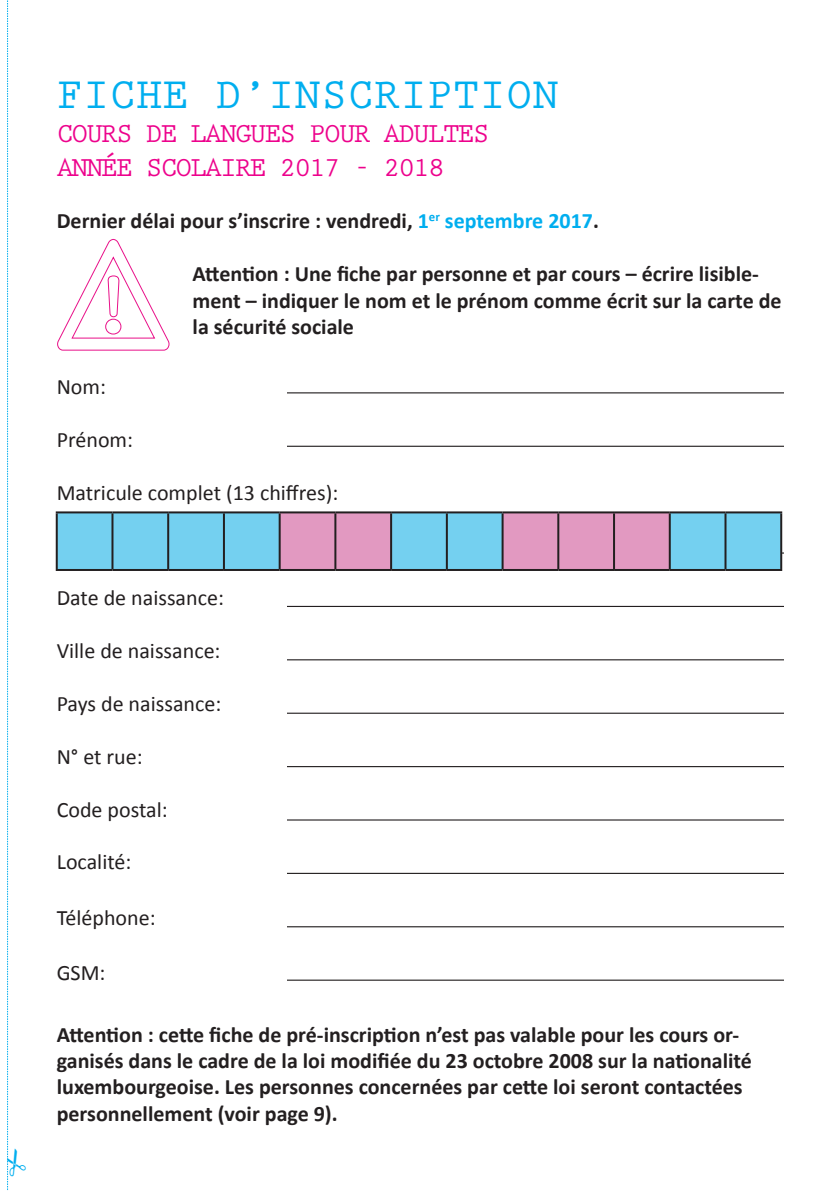
<style>
.page{position:relative;width:840px;height:1191px;background:#fff}
.page>*{position:absolute;margin:0;border:0;box-sizing:border-box;transform-origin:0 0}
.t1{font:700 44px "Prestige Elite Std";color:#00aeef}
.t2{font:700 28px/33.6px "Prestige Elite Std";letter-spacing:-.07em;color:#ed028c}
.t3{font:700 22px/26.4px "Calibri";color:#231f20}
.t4{font:22px "Calibri";color:#231f20}
.s1{color:#00aeef}
</style>
<div class="page">
<hr style="left:287px;top:392px;width:495px;height:1px;background:#231f20">
<hr style="left:287px;top:446px;width:495px;height:1px;background:#231f20">
<hr style="left:287px;top:553px;width:495px;height:1px;background:#231f20">
<hr style="left:287px;top:606px;width:495px;height:1px;background:#231f20">
<hr style="left:287px;top:659px;width:495px;height:1px;background:#231f20">
<hr style="left:287px;top:713px;width:495px;height:1px;background:#231f20">
<hr style="left:287px;top:766px;width:495px;height:1px;background:#231f20">
<hr style="left:287px;top:819px;width:495px;height:1px;background:#231f20">
<hr style="left:287px;top:873px;width:495px;height:1px;background:#231f20">
<hr style="left:287px;top:979px;width:495px;height:1px;background:#231f20">
<hr style="left:287px;top:926px;width:495px;height:1px;background:#231f20">
<svg style="left:57px;top:238px;width:113px;height:113px"></svg>
<div style="left:58px;top:513px;width:721px;height:56px;background:#74d0f0"></div>
<svg style="left:280px;top:513px;width:388px;height:56px;background:#bfa6cb"></svg>
<hr style="left:56px;top:511px;width:56px;height:2px;background:#231f20">
<hr style="left:56px;top:513px;width:2px;height:56px;background:#231f20">
<hr style="left:112px;top:511px;width:56px;height:2px;background:#231f20">
<hr style="left:111px;top:513px;width:2px;height:56px;background:#231f20">
<hr style="left:168px;top:511px;width:56px;height:2px;background:#231f20">
<hr style="left:167px;top:513px;width:2px;height:56px;background:#231f20">
<hr style="left:224px;top:511px;width:55px;height:2px;background:#231f20">
<hr style="left:223px;top:513px;width:2px;height:56px;background:#231f20">
<hr style="left:279px;top:511px;width:56px;height:2px;background:#231f20">
<hr style="left:278px;top:513px;width:2px;height:56px;background:#231f20">
<hr style="left:335px;top:511px;width:56px;height:2px;background:#231f20">
<hr style="left:334px;top:513px;width:2px;height:56px;background:#231f20">
<hr style="left:391px;top:511px;width:55px;height:2px;background:#231f20">
<hr style="left:390px;top:513px;width:2px;height:56px;background:#231f20">
<hr style="left:446px;top:511px;width:56px;height:2px;background:#231f20">
<hr style="left:445px;top:513px;width:2px;height:56px;background:#231f20">
<hr style="left:502px;top:511px;width:56px;height:2px;background:#231f20">
<hr style="left:501px;top:513px;width:2px;height:56px;background:#231f20">
<hr style="left:558px;top:511px;width:55px;height:2px;background:#231f20">
<hr style="left:557px;top:513px;width:2px;height:56px;background:#231f20">
<hr style="left:613px;top:511px;width:56px;height:2px;background:#231f20">
<hr style="left:612px;top:513px;width:2px;height:56px;background:#231f20">
<hr style="left:669px;top:511px;width:56px;height:2px;background:#231f20">
<hr style="left:668px;top:513px;width:2px;height:56px;background:#231f20">
<hr style="left:725px;top:511px;width:56px;height:2px;background:#231f20">
<hr style="left:724px;top:513px;width:2px;height:56px;background:#231f20">
<hr style="left:779px;top:513px;width:2px;height:56px;background:#231f20">
<hr style="left:56px;top:569px;width:56px;height:2px;background:#231f20">
<hr style="left:112px;top:569px;width:56px;height:2px;background:#231f20">
<hr style="left:168px;top:569px;width:56px;height:2px;background:#231f20">
<hr style="left:224px;top:569px;width:55px;height:2px;background:#231f20">
<hr style="left:279px;top:569px;width:56px;height:2px;background:#231f20">
<hr style="left:335px;top:569px;width:56px;height:2px;background:#231f20">
<hr style="left:391px;top:569px;width:55px;height:2px;background:#231f20">
<hr style="left:446px;top:569px;width:56px;height:2px;background:#231f20">
<hr style="left:502px;top:569px;width:56px;height:2px;background:#231f20">
<hr style="left:558px;top:569px;width:55px;height:2px;background:#231f20">
<hr style="left:613px;top:569px;width:56px;height:2px;background:#231f20">
<hr style="left:669px;top:569px;width:56px;height:2px;background:#231f20">
<hr style="left:725px;top:569px;width:56px;height:2px;background:#231f20">
<svg style="left:7px;top:0;width:2px;height:1191px"></svg>
<h1 class="t1" style="left:57px;top:71px;width:503px">FICHE D’INSCRIPTION</h1>
<p class="t2" style="left:57px;top:117px;width:434px">COURS DE LANGUES POUR ADULTES<br>ANNÉE SCOLAIRE 2017 - 2018</p>
<p class="t3" style="left:57px;top:208px;width:543px">Dernier délai pour s’inscrire : vendredi, <span class="s1">1</span><sup>er</sup> <span class="s1">septembre 2017</span>.</p>
<p class="t3" style="left:192px;top:261px;width:590px">Attention : Une fiche par personne et par cours – écrire lisible&shy;ment – indiquer le nom et le prénom comme écrit sur la carte de la sécurité sociale</p>
<p class="t4" style="left:57px;top:373px;width:51px">Nom:</p>
<p class="t4" style="left:57px;top:425px;width:78px">Prénom:</p>
<p class="t4" style="left:57px;top:478px;width:283px">Matricule complet (13 chiffres):</p>
<p class="t4" style="left:57px;top:584px;width:168px">Date de naissance:</p>
<p class="t4" style="left:57px;top:637px;width:165px">Ville de naissance:</p>
<p class="t4" style="left:57px;top:689px;width:166px">Pays de naissance:</p>
<p class="t4" style="left:57px;top:742px;width:87px">N° et rue:</p>
<p class="t4" style="left:57px;top:795px;width:112px">Code postal:</p>
<p class="t4" style="left:57px;top:848px;width:76px">Localité:</p>
<p class="t4" style="left:57px;top:903px;width:100px">Téléphone:</p>
<p class="t4" style="left:57px;top:958px;width:50px">GSM:</p>
<p class="t3" style="left:57px;top:1021px;width:696px">Attention : cette fiche de pré-inscription n’est pas valable pour les cours or&shy;ganisés dans le cadre de la loi modifiée du 23 octobre 2008 sur la nationalité luxembourgeoise. Les personnes concernées par cette loi seront contactées personnellement (voir page 9).</p>
</div>
